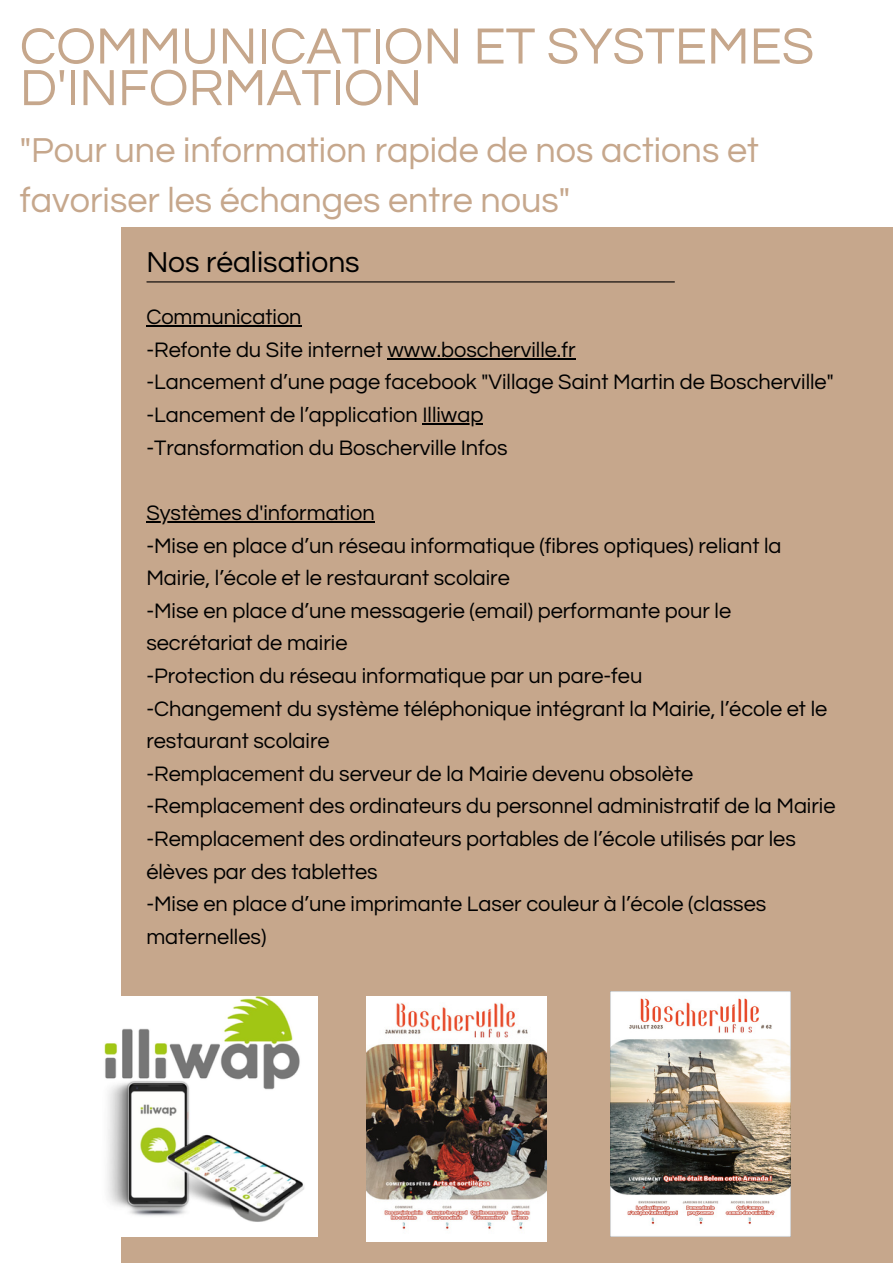
<style>
.page{position:relative;width:893px;height:1264px;background:#fff}
.page>*{position:absolute;margin:0;border:0;box-sizing:border-box;transform-origin:0 0}
.t1{font:52.8px/41.5px "Questrial";color:#c6a78c}
.t2{font:36px/49.5px "Questrial";color:#c6a78c}
.t3{font:30px "Questrial";color:#000}
.t4{font:21.75px/32.5px "Questrial";color:#000}
</style>
<div class="page">
<div style="left:122px;top:227px;width:770px;height:1035px;background:#c6a78c"></div>
<hr style="left:147px;top:281px;width:527px;height:1px;background:#000">
<img style="left:366px;top:996px;width:180px;height:245px">
<img style="left:104px;top:996px;width:213px;height:240px">
<hr style="left:146px;top:325px;width:155px;height:1px;background:#000">
<hr style="left:387px;top:358px;width:188px;height:1px;background:#000">
<hr style="left:422px;top:423px;width:61px;height:1px;background:#000">
<hr style="left:146px;top:521px;width:229px;height:1px;background:#000">
<img style="left:610px;top:991px;width:180px;height:245px">
<p class="t1" style="left:20px;top:27px;width:795px">COMMUNICATION ET SYSTEMES<br>D'INFORMATION</p>
<p class="t2" style="left:20px;top:126px;width:740px">"Pour une information rapide de nos actions et favoriser les échanges entre nous"</p>
<p class="t3" style="left:146px;top:248px;width:215px">Nos réalisations</p>
<p class="t4" style="left:146px;top:301px;width:157px">Communication</p>
<p class="t4" style="left:146px;top:334px;width:431px">-Refonte du Site internet www.boscherville.fr</p>
<p class="t4" style="left:146px;top:366px;width:688px">-Lancement d’une page facebook "Village Saint Martin de Boscherville"</p>
<p class="t4" style="left:146px;top:399px;width:338px">-Lancement de l’application Illiwap</p>
<p class="t4" style="left:146px;top:432px;width:363px">-Transformation du Boscherville Infos</p>
<p class="t4" style="left:146px;top:497px;width:230px">Systèmes d'information</p>
<p class="t4" style="left:146px;top:529px;width:636px">-Mise en place d’un réseau informatique (fibres optiques) reliant la<br>Mairie, l’école et le restaurant scolaire</p>
<p class="t4" style="left:146px;top:595px;width:586px">-Mise en place d’une messagerie (email) performante pour le secrétariat de mairie</p>
<p class="t4" style="left:146px;top:660px;width:497px">-Protection du réseau informatique par un pare-feu</p>
<p class="t4" style="left:146px;top:692px;width:682px">-Changement du système téléphonique intégrant la Mairie, l’école et le restaurant scolaire</p>
<p class="t4" style="left:146px;top:758px;width:548px">-Remplacement du serveur de la Mairie devenu obsolète</p>
<p class="t4" style="left:146px;top:790px;width:690px">-Remplacement des ordinateurs du personnel administratif de la Mairie</p>
<p class="t4" style="left:146px;top:823px;width:651px">-Remplacement des ordinateurs portables de l’école utilisés par les élèves par des tablettes</p>
<p class="t4" style="left:146px;top:888px;width:621px">-Mise en place d’une imprimante Laser couleur à l’école (classes maternelles)</p>
</div>
